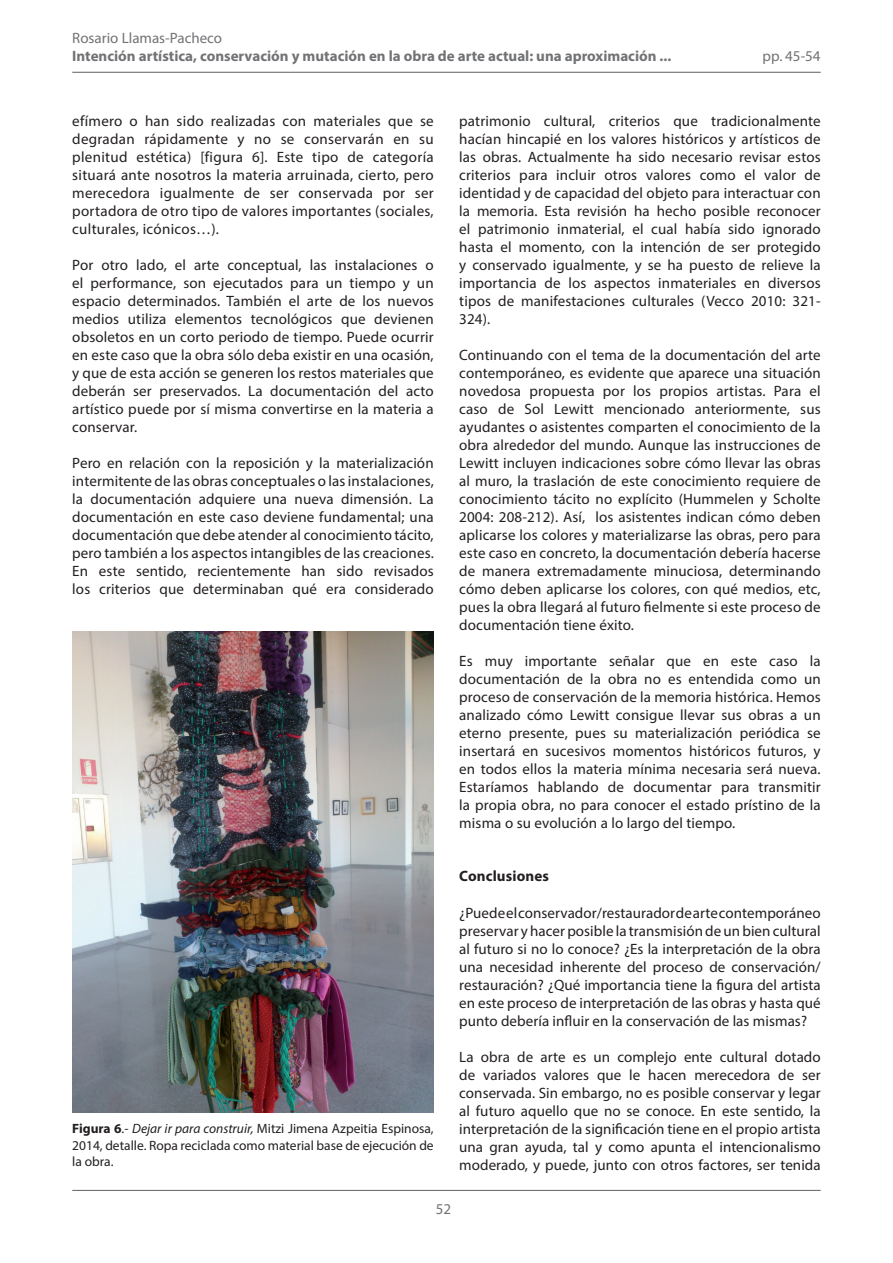
<style>
.page{position:relative;width:893px;height:1263px;background:#fff}
.page>*{position:absolute;margin:0;border:0;box-sizing:border-box;transform-origin:0 0}
.t1{font:15px/18px "Myriad Pro";letter-spacing:.01em;color:#231f20;text-align:justify}
.t2{font:700 15px "Myriad Pro";color:#717275}
.t3{font:15px "Myriad Pro";color:#717275}
.t4{font:700 15px "Myriad Pro";letter-spacing:.01em;color:#231f20}
.t5{font:13.5px/16.5px "Myriad Pro";color:#231f20;text-align:justify}
.s1{font-weight:700}
.s2{font-style:italic}
</style>
<div class="page">
<hr style="left:72px;top:72px;width:749px;height:1px;background:#717275">
<hr style="left:72px;top:1190px;width:749px;height:1px;background:#717275">
<img style="left:72px;top:631px;width:362px;height:481px">
<p class="t3" style="left:72px;top:29px;width:151px">Rosario Llamas-Pacheco</p>
<p class="t2" style="left:72px;top:46px;width:601px">Intención artística, conservación y mutación en la obra de arte actual: una aproximación ...</p>
<p class="t3" style="left:763px;top:47px;width:60px">pp. 45-54</p>
<p class="t1" style="left:72px;top:112px;width:363px">efímero o han sido realizadas con materiales que se degradan rápidamente y no se conservarán en su plenitud estética) [figura 6]. Este tipo de categoría situará ante nosotros la materia arruinada, cierto, pero merecedora igualmente de ser conservada por ser portadora de otro tipo de valores importantes (sociales, culturales, icónicos…).</p>
<p class="t1" style="left:72px;top:256px;width:363px">Por otro lado, el arte conceptual, las instalaciones o el performance, son ejecutados para un tiempo y un espacio determinados. También el arte de los nuevos medios utiliza elementos tecnológicos que devienen obsoletos en un corto periodo de tiempo. Puede ocurrir en este caso que la obra sólo deba existir en una ocasión, y que de esta acción se generen los restos materiales que deberán ser preservados. La documentación del acto artístico puede por sí misma convertirse en la materia a conservar.</p>
<p class="t1" style="left:72px;top:454px;width:363px">Pero en relación con la reposición y la materialización intermitente de las obras conceptuales o las instalaciones, la documentación adquiere una nueva dimensión. La documentación en este caso deviene fundamental; una documentación que debe atender al conocimiento tácito, pero también a los aspectos intangibles de las creaciones.<br>En este sentido, recientemente han sido revisados los criterios que determinaban qué era considerado</p>
<p class="t5" style="left:72px;top:1120px;width:363px"><span class="s1">Figura 6</span>.- <span class="s2">Dejar ir para construir,</span> Mitzi Jimena Azpeitia Espinosa, 2014, detalle. Ropa reciclada como material base de ejecución de la obra.</p>
<p class="t1" style="left:459px;top:112px;width:363px">patrimonio cultural, criterios que tradicionalmente hacían hincapié en los valores históricos y artísticos de las obras. Actualmente ha sido necesario revisar estos criterios para incluir otros valores como el valor de identidad y de capacidad del objeto para interactuar con la memoria. Esta revisión ha hecho posible reconocer el patrimonio inmaterial, el cual había sido ignorado hasta el momento, con la intención de ser protegido y conservado igualmente, y se ha puesto de relieve la importancia de los aspectos inmateriales en diversos tipos de manifestaciones culturales (Vecco 2010: 321- 324).</p>
<p class="t1" style="left:459px;top:346px;width:363px">Continuando con el tema de la documentación del arte contemporáneo, es evidente que aparece una situación novedosa propuesta por los propios artistas. Para el caso de Sol Lewitt mencionado anteriormente, sus ayudantes o asistentes comparten el conocimiento de la obra alrededor del mundo. Aunque las instrucciones de Lewitt incluyen indicaciones sobre cómo llevar las obras al muro, la traslación de este conocimiento requiere de conocimiento tácito no explícito (Hummelen y Scholte 2004: 208-212). Así, los asistentes indican cómo deben aplicarse los colores y materializarse las obras, pero para este caso en concreto, la documentación debería hacerse de manera extremadamente minuciosa, determinando cómo deben aplicarse los colores, con qué medios, etc, pues la obra llegará al futuro fielmente si este proceso de documentación tiene éxito.</p>
<p class="t1" style="left:459px;top:652px;width:363px">Es muy importante señalar que en este caso la documentación de la obra no es entendida como un proceso de conservación de la memoria histórica. Hemos analizado cómo Lewitt consigue llevar sus obras a un eterno presente, pues su materialización periódica se insertará en sucesivos momentos históricos futuros, y en todos ellos la materia mínima necesaria será nueva.<br>Estaríamos hablando de documentar para transmitir la propia obra, no para conocer el estado prístino de la misma o su evolución a lo largo del tiempo.</p>
<p class="t4" style="left:459px;top:866px;width:91px">Conclusiones</p>
<p class="t1" style="left:459px;top:904px;width:363px">¿Puede el conservador/restaurador de arte contemporáneo preservar y hacer posible la transmisión de un bien cultural al futuro si no lo conoce? ¿Es la interpretación de la obra una necesidad inherente del proceso de conservación/ restauración? ¿Qué importancia tiene la figura del artista en este proceso de interpretación de las obras y hasta qué punto debería influir en la conservación de las mismas?</p>
<p class="t1" style="left:459px;top:1048px;width:363px">La obra de arte es un complejo ente cultural dotado de variados valores que le hacen merecedora de ser conservada. Sin embargo, no es posible conservar y legar al futuro aquello que no se conoce. En este sentido, la interpretación de la significación tiene en el propio artista una gran ayuda, tal y como apunta el intencionalismo moderado, y puede, junto con otros factores, ser tenida</p>
<p class="t3" style="left:436px;top:1200px;width:17px">52</p>
</div>
